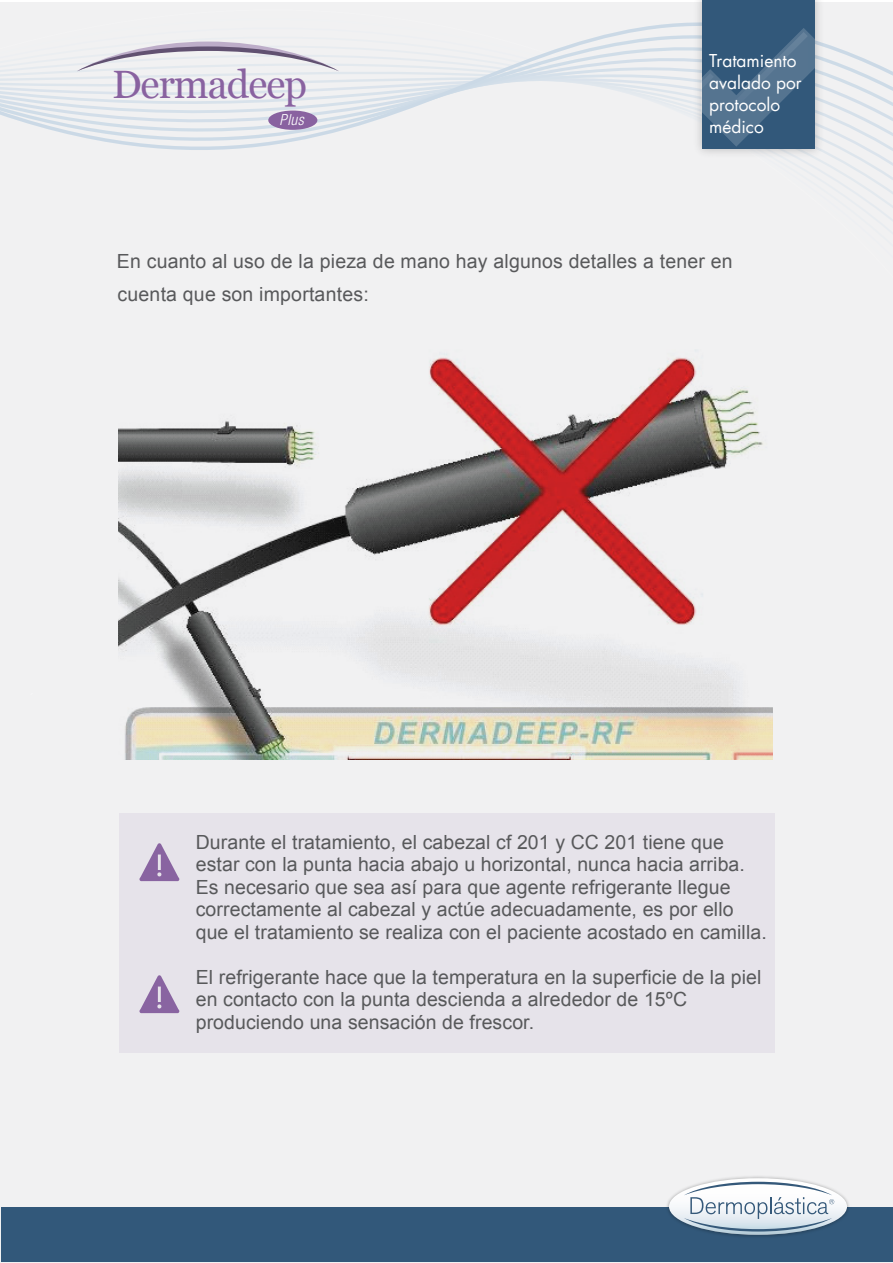
<style>
.page{position:relative;width:893px;height:1263px;background:#fff}
.page>*{position:absolute;margin:0;border:0;box-sizing:border-box;transform-origin:0 0}
.t1{font:39.6px "Georgia";letter-spacing:-.025em;color:#8962a0}
.t2{font:19.5px/22.5px "Arial";letter-spacing:.005em;color:#58595b}
.t3{font:17.4px/22px "Futura LT";color:#fff}
.t4{font:italic 300 condensed 15.3px "Helvetica Neue LT Std";color:#fff}
</style>
<div class="page">
<div style="left:0;top:2px;width:893px;height:1261px;background:#f1f1f2"></div>
<svg style="left:0;top:22px;width:893px;height:128px"></svg>
<img style="left:690px;top:0;width:137px;height:162px">
<div style="left:702px;top:0;width:112px;height:149px;background:#32587a"></div>
<svg style="left:702px;top:28px;width:112px;height:119px"></svg>
<div style="left:2px;top:1207px;width:891px;height:55px;background:#32587a"></div>
<img style="left:667px;top:1176px;width:182px;height:61px">
<svg style="left:669px;top:1179px;width:178px;height:56px"></svg>
<svg style="left:684px;top:1182px;width:150px;height:49px"></svg>
<svg style="left:77px;top:42px;width:262px;height:29px"></svg>
<div style="left:268px;top:111px;width:49px;height:19px;background:#8962a0;border-radius:50%"></div>
<div style="left:119px;top:814px;width:656px;height:239px;background:#e6e3ea"></div>
<img style="left:119px;top:354px;width:653px;height:405px">
<svg style="left:139px;top:843px;width:41px;height:38px"></svg>
<svg style="left:139px;top:975px;width:41px;height:38px"></svg>
<h1 class="t1" style="left:112px;top:60px;width:197px">Dermadeep</h1>
<p class="t4" style="left:280px;top:111px;width:26px">Plus</p>
<p class="t3" style="left:709px;top:50px;width:94px">Tratamiento avalado por protocolo médico</p>
<p class="t2" style="left:117px;top:245px;width:617px;line-height:33px">En cuanto al uso de la pieza de mano hay algunos detalles a tener en cuenta que son importantes:</p>
<p class="t2" style="left:196px;top:831px;width:573px">Durante el tratamiento, el cabezal cf 201 y CC 201 tiene que estar con la punta hacia abajo u horizontal, nunca hacia arriba.<br>Es necesario que sea así para que agente refrigerante llegue correctamente al cabezal y actúe adecuadamente, es por ello que el tratamiento se realiza con el paciente acostado en camilla.</p>
<p class="t2" style="left:196px;top:966px;width:567px">El refrigerante hace que la temperatura en la superficie de la piel en contacto con la punta descienda a alrededor de 15ºC produciendo una sensación de frescor.</p>
</div>
